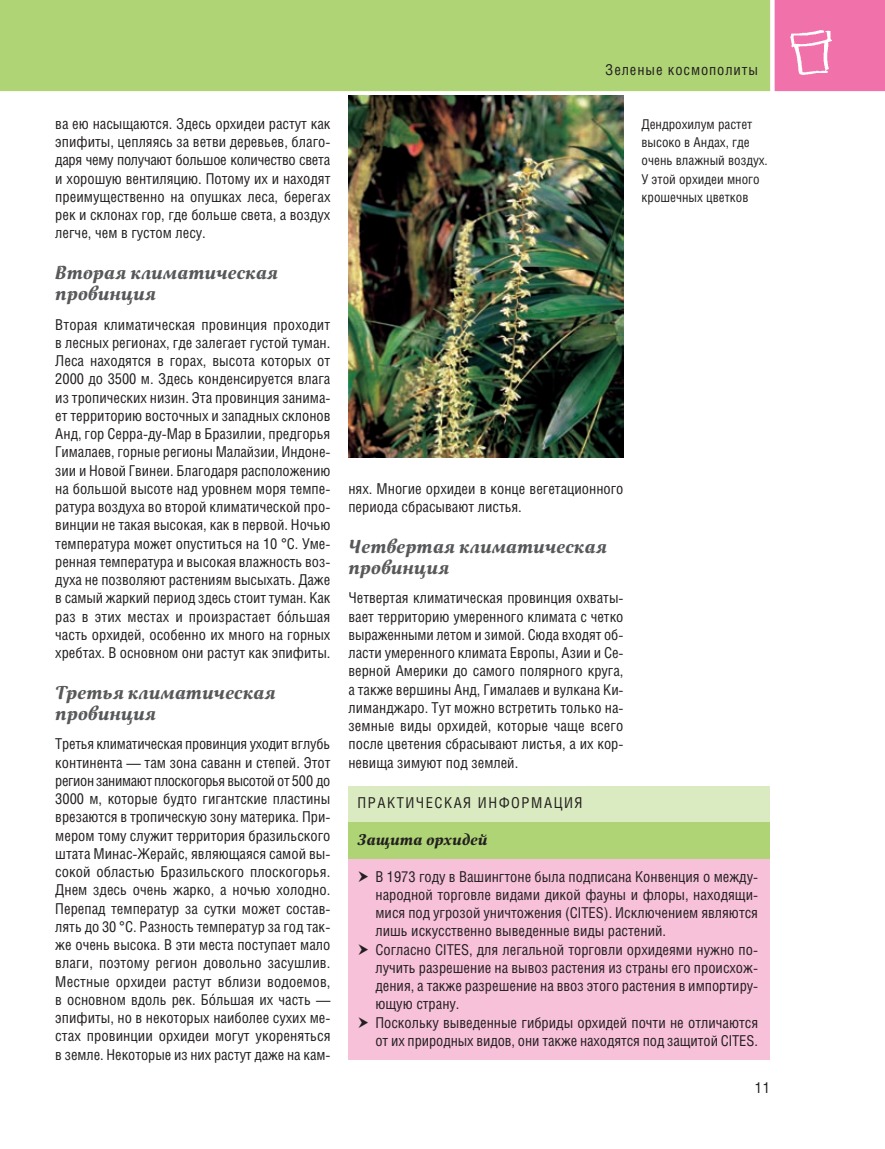
<style>
.page{position:relative;width:885px;height:1149px;background:#fff}
.page>*{position:absolute;margin:0;border:0;box-sizing:border-box;transform-origin:0 0}
.Head3{font:18px/21px "Lockon";color:#57585a}
.First{font:15px/18.3px "Helios Cond";color:#231f20;text-align:justify}
.PractInfo_Head{font:15px "Helios Cond";letter-spacing:.1em;color:#231f20}
.First-2{font:15px "Helios Cond";letter-spacing:.06em;color:#231f20}
.PracInfo{font:15px "Lockon";color:#231f20}
.PageNum{font:15px "Helios Cond";color:#231f20}
.Pict{font:13.5px/18.3px "Helios Cond";color:#231f20}
</style>
<div class="page">
<div style="left:0;top:0;width:770px;height:94px;background:#aed475"></div>
<div style="left:770px;top:0;width:114px;height:94px;background:#f171ab"></div>
<svg style="left:770px;top:0;width:4px;height:91px"></svg>
<div style="left:0;top:91px;width:884px;height:5px;background:#fff"></div>
<img style="left:790px;top:30px;width:42px;height:45px">
<img style="left:348px;top:96px;width:275px;height:361px">
<div style="left:348px;top:785px;width:422px;height:37px;background:#daeac1"></div>
<div style="left:348px;top:822px;width:422px;height:36px;background:#aed475"></div>
<div style="left:348px;top:858px;width:422px;height:201px;background:#f7c1d9"></div>
<p class="First" style="left:55px;top:114px;width:276px">ва ею насыщаются. Здесь орхидеи растут как эпифиты, цепляясь за ветви деревьев, благо&shy;даря чему получают большое количество света и хорошую вентиляцию. Потому их и находят преимущественно на опушках леса, берегах рек и склонах гор, где больше света, а воздух легче, чем в густом лесу.</p>
<p class="Head3" style="left:55px;top:262px;width:224px">Вторая климатическая провинция</p>
<p class="First" style="left:55px;top:315px;width:277px">Вторая климатическая провинция проходит в лесных регионах, где залегает густой туман.<br>Леса находятся в горах, высота которых от 2000 до 3500 м. Здесь конденсируется влага из тропических низин. Эта провинция занима&shy;ет территорию восточных и западных склонов Анд, гор Серра-ду-Мар в Бразилии, предгорья Гималаев, горные регионы Малайзии, Индоне&shy;зии и Новой Гвинеи. Благодаря расположению на большой высоте над уровнем моря темпе&shy;ратура воздуха во второй климатической про&shy;винции не такая высокая, как в первой. Ночью температура может опуститься на 10 °С. Уме&shy;ренная температура и высокая влажность воз&shy;духа не позволяют растениям высыхать. Даже в самый жаркий период здесь стоит туман. Как раз в этих местах и произрастает большая часть орхидей, особенно их много на горных хребтах. В основном они растут как эпифиты.</p>
<p class="Head3" style="left:55px;top:682px;width:222px">Третья климатическая провинция</p>
<p class="First" style="left:55px;top:734px;width:277px">Третья климатическая провинция уходит вглубь континента — там зона саванн и степей. Этот регион занимают плоскогорья высотой от 500 до 3000 м, которые будто гигантские пластины врезаются в тропическую зону материка. При&shy;мером тому служит территория бразильского штата Минас-Жерайс, являющаяся самой вы&shy;сокой областью Бразильского плоскогорья.<br>Днем здесь очень жарко, а ночью холодно.<br>Перепад температур за сутки может состав&shy;лять до 30 °С. Разность температур за год так&shy;же очень высока. В эти места поступает мало влаги, поэтому регион довольно засушлив.<br>Местные орхидеи растут вблизи водоемов, в основном вдоль рек. Большая их часть — эпифиты, но в некоторых наиболее сухих ме&shy;стах провинции орхидеи могут укореняться в земле. Некоторые из них растут даже на кам-</p>
<p class="First-2" style="left:605px;top:61px;width:154px">Зеленые космополиты</p>
<p class="Pict" style="left:641px;top:115px;width:128px">Дендрохилум растет высоко в Андах, где очень влажный воздух.<br>У этой орхидеи много крошечных цветков</p>
<p class="First" style="left:348px;top:479px;width:276px">нях. Многие орхидеи в конце вегетационного периода сбрасывают листья.</p>
<p class="Head3" style="left:348px;top:536px;width:260px">Четвертая климатическая провинция</p>
<p class="First" style="left:348px;top:588px;width:276px">Четвертая климатическая провинция охваты&shy;вает территорию умеренного климата с четко выраженными летом и зимой. Сюда входят об&shy;ласти умеренного климата Европы, Азии и Се&shy;верной Америки до самого полярного круга, а также вершины Анд, Гималаев и вулкана Ки&shy;лиманджаро. Тут можно встретить только на&shy;земные виды орхидей, которые чаще всего после цветения сбрасывают листья, а их кор&shy;невища зимуют под землей.</p>
<p class="PractInfo_Head" style="left:357px;top:793px;width:226px">ПРАКТИЧЕСКАЯ ИНФОРМАЦИЯ</p>
<p class="PracInfo" style="left:357px;top:829px;width:132px">Защита орхидей</p>
<p class="First" style="left:375px;top:866px;width:384px">В 1973 году в Вашингтоне была подписана Конвенция о между&shy;народной торговле видами дикой фауны и флоры, находящи&shy;мися под угрозой уничтожения (CITES). Исключением являются лишь искусственно выведенные виды растений.</p>
<p class="First" style="left:375px;top:939px;width:384px">Согласно CITES, для легальной торговли орхидеями нужно по&shy;лучить разрешение на вывоз растения из страны его происхож&shy;дения, а также разрешение на ввоз этого растения в импортиру&shy;ющую страну.</p>
<p class="First" style="left:375px;top:1012px;width:384px">Поскольку выведенные гибриды орхидей почти не отличаются от их природных видов, они также находятся под защитой CITES.</p>
<p class="PageNum" style="left:754px;top:1078px;width:17px">11</p>
</div>
